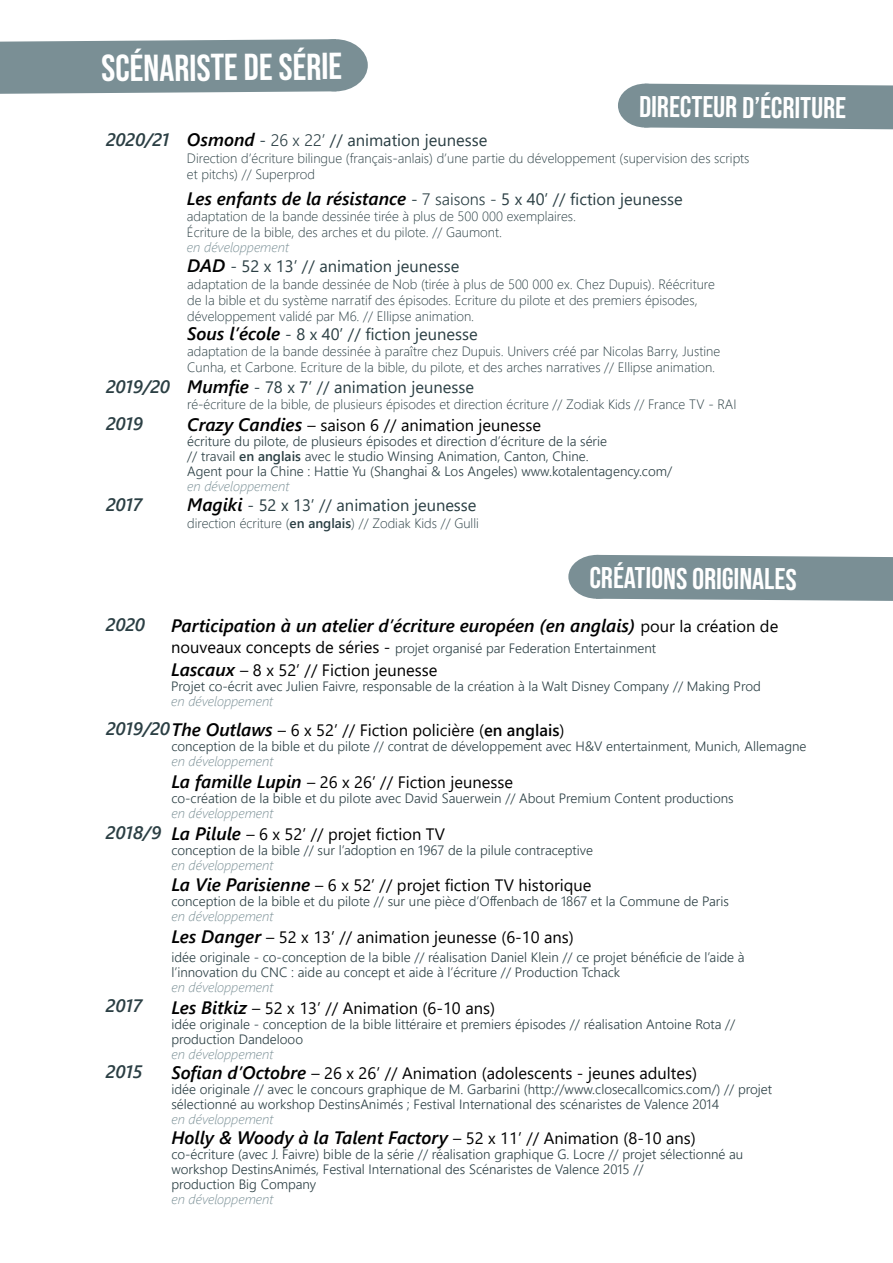
<style>
.page{position:relative;width:893px;height:1263px;background:#fff}
.page>*{position:absolute;margin:0;border:0;box-sizing:border-box;transform-origin:0 0}
.t1{font:37.5px "Bebas Neue";color:#fff}
.t2{font:30px "Bebas Neue";letter-spacing:-.01em;color:#fff}
.t3{font:italic 600 18px "Segoe UI";color:#000}
.t4{font:italic 600 18px "Segoe UI";color:#2b3f44}
.t5{font:16.5px "Segoe UI";color:#000}
.t6{font:16.5px "Segoe UI";color:#2b3f44}
.t7{font:300 13.5px/15px "Segoe UI";color:#2b3f44}
.t8{font:300 13.5px/16.2px "Segoe UI";color:#2b3f44}
.t9{font:italic 300 13.5px "Segoe UI";color:#7a8f95}
.s1{font-weight:600;font-style:italic;font-size:18px;color:#000}
.s2{font-weight:300}
.s3{font-weight:400;font-style:normal;font-size:16.5px;color:#2b3f44}
.s4{font-weight:300;font-style:normal;font-size:16.5px;color:#2b3f44}
.s5{font-weight:600;font-style:italic;font-size:18px}
.s6{font-weight:600}
.s7{font-weight:400;font-style:normal;font-size:16.5px}
.s8{font-weight:400;font-size:16.5px;color:#000}
.s9{font-weight:600;font-style:italic;font-size:18px;color:#2b3f44}
</style>
<div class="page">
<div style="left:651px;top:84px;width:242px;height:45px;background:#7a8f95"></div>
<div style="left:618px;top:84px;width:54px;height:44px;background:#7a8f95;border-radius:50%"></div>
<svg style="left:0;top:39px;width:337px;height:55px"></svg>
<div style="left:303px;top:39px;width:65px;height:52px;background:#7a8f95;border-radius:50%"></div>
<div style="left:603px;top:555px;width:290px;height:46px;background:#7a8f95"></div>
<div style="left:568px;top:555px;width:58px;height:44px;background:#7a8f95;border-radius:50%"></div>
<h1 class="t1" style="left:101px;top:48px;width:242px;rotate:-1deg">SCÉNARISTE DE SÉRIE</h1>
<h2 class="t2" style="left:639px;top:90px;width:209px">DIRECTEUR D’ÉCRITURE</h2>
<h3 class="t4" style="left:106px;top:123px;width:64px">2020/21</h3>
<p class="t6" style="left:187px;top:125px;width:302px"><span class="s1">Osmond</span> - <span class="s2">26 x 22’</span> // animation jeunesse</p>
<p class="t8" style="left:187px;top:148px;width:564px">Direction d’écriture bilingue (français-anlais) d’une partie du développement (supervision des scripts et pitchs) // Superprod</p>
<h3 class="t3" style="left:187px;top:181px;width:497px">Les enfants de la résistance <span class="s3">-</span> <span class="s4">7 saisons -</span> <span class="s3">5 x 40’ // fiction jeunesse</span></h3>
<p class="t8" style="left:187px;top:207px;width:391px">adaptation de la bande dessinée tirée à plus de 500 000 exemplaires.<br>Écriture de la bible, des arches et du pilote. // Gaumont.</p>
<p class="t9" style="left:187px;top:235px;width:104px">en développement</p>
<p class="t6" style="left:187px;top:251px;width:274px"><span class="s1">DAD</span> - 52 x 13’ // animation jeunesse</p>
<p class="t8" style="left:187px;top:274px;width:529px">adaptation de la bande dessinée de Nob (tirée à plus de 500 000 ex. Chez Dupuis). Réécriture de la bible et du système narratif des épisodes. Ecriture du pilote et des premiers épisodes, développement validé par M6. // Ellipse animation.</p>
<p class="t6" style="left:187px;top:319px;width:292px"><span class="s1">Sous l’école</span> - 8 x 40’ // fiction jeunesse</p>
<p class="t8" style="left:187px;top:342px;width:534px">adaptation de la bande dessinée à paraître chez Dupuis. Univers créé par Nicolas Barry, Justine<br>Cunha, et Carbone. Ecriture de la bible, du pilote, et des arches narratives // Ellipse animation.</p>
<h3 class="t4" style="left:106px;top:370px;width:65px">2019/20</h3>
<p class="t6" style="left:187px;top:372px;width:288px"><span class="s1">Mumfie</span> - 78 x 7’ // animation jeunesse</p>
<p class="t8" style="left:187px;top:395px;width:551px">ré-écriture de la bible, de plusieurs épisodes et direction écriture // Zodiak Kids // France TV - RAI</p>
<h3 class="t4" style="left:106px;top:407px;width:38px">2019</h3>
<p class="t5" style="left:187px;top:410px;width:355px"><span class="s5">Crazy Candies</span> – saison 6 // animation jeunesse</p>
<p class="t7" style="left:187px;top:433px;width:487px">écriture du pilote, de plusieurs épisodes et direction d’écriture de la série<br>// travail <span class="s6">en anglais</span> avec le studio Winsing Animation, Canton, Chine.<br>Agent pour la Chine : Hattie Yu (Shanghai &amp; Los Angeles) www.kotalentagency.com/</p>
<p class="t9" style="left:187px;top:474px;width:104px">en développement</p>
<h3 class="t4" style="left:106px;top:488px;width:37px">2017</h3>
<p class="t6" style="left:187px;top:490px;width:291px"><span class="s1">Magiki</span> - 52 x 13’ // animation jeunesse</p>
<p class="t8" style="left:187px;top:513px;width:293px">direction écriture (<span class="s6">en anglais</span>) // Zodiak Kids // Gulli</p>
<h2 class="t2" style="left:589px;top:561px;width:209px">CRÉATIONS ORIGINALES</h2>
<h3 class="t4" style="left:106px;top:607px;width:40px">2020</h3>
<h3 class="t3" style="left:171px;top:608px;width:609px">Participation à un atelier d’écriture européen (en anglais) <span class="s7">pour la création de</span></h3>
<p class="t7" style="left:171px;top:639px;width:486px"><span class="s8">nouveaux concepts de séries -</span> projet organisé par Federation Entertainment</p>
<p class="t5" style="left:171px;top:655px;width:268px"><span class="s5">Lascaux</span> – 8 x 52’ // Fiction jeunesse</p>
<p class="t7" style="left:171px;top:678px;width:591px">Projet co-écrit avec Julien Faivre, responsable de la création à la Walt Disney Company // Making Prod</p>
<p class="t9" style="left:171px;top:689px;width:104px">en développement</p>
<p class="t5" style="left:106px;top:714px;width:459px"><span class="s9">2019/20</span><span class="s5">The Outlaws</span> – 6 x 52’ // Fiction policière (<span class="s6">en anglais</span>)</p>
<p class="t7" style="left:171px;top:737px;width:637px">conception de la bible et du pilote // contrat de développement avec H&amp;V entertainment, Munich, Allemagne</p>
<p class="t9" style="left:171px;top:748px;width:104px">en développement</p>
<p class="t5" style="left:171px;top:767px;width:343px"><span class="s5">La famille Lupin</span> – 26 x 26’ // Fiction jeunesse</p>
<p class="t7" style="left:171px;top:789px;width:564px">co-création de la bible et du pilote avec David Sauerwein // About Premium Content productions</p>
<p class="t9" style="left:171px;top:800px;width:104px">en développement</p>
<h3 class="t4" style="left:106px;top:816px;width:57px">2018/9</h3>
<h3 class="t4" style="left:106px;top:989px;width:37px">2017</h3>
<h3 class="t4" style="left:106px;top:1055px;width:37px">2015</h3>
<p class="t5" style="left:171px;top:819px;width:275px"><span class="s5">La Pilule</span> – 6 x 52’ // projet fiction TV</p>
<p class="t7" style="left:171px;top:842px;width:423px">conception de la bible // sur l’adoption en 1967 de la pilule contraceptive</p>
<p class="t9" style="left:171px;top:853px;width:104px">en développement</p>
<p class="t5" style="left:171px;top:870px;width:422px"><span class="s5">La Vie Parisienne</span> – 6 x 52’ // projet fiction TV historique</p>
<p class="t7" style="left:171px;top:893px;width:559px">conception de la bible et du pilote // sur une pièce d’Offenbach de 1867 et la Commune de Paris</p>
<p class="t9" style="left:171px;top:904px;width:104px">en développement</p>
<p class="t5" style="left:171px;top:921px;width:404px"><span class="s5">Les Danger</span> – 52 x 13’ // animation jeunesse (6-10 ans)</p>
<p class="t7" style="left:171px;top:949px;width:575px">idée originale - co-conception de la bible // réalisation Daniel Klein // ce projet bénéficie de l’aide à l’innovation du CNC : aide au concept et aide à l’écriture // Production Tchack</p>
<p class="t9" style="left:171px;top:975px;width:104px">en développement</p>
<p class="t5" style="left:171px;top:992px;width:325px"><span class="s5">Les Bitkiz</span> – 52 x 13’ // Animation (6-10 ans)</p>
<p class="t7" style="left:171px;top:1015px;width:566px">idée originale - conception de la bible littéraire et premiers épisodes // réalisation Antoine Rota // production Dandelooo</p>
<p class="t9" style="left:171px;top:1041px;width:104px">en développement</p>
<p class="t5" style="left:171px;top:1058px;width:527px"><span class="s5">Sofian d’Octobre</span> – 26 x 26’ // Animation (adolescents - jeunes adultes)</p>
<p class="t7" style="left:171px;top:1080px;width:602px">idée originale // avec le concours graphique de M. Garbarini (http://www.closecallcomics.com/) // projet sélectionné au workshop DestinsAnimés ; Festival International des scénaristes de Valence 2014</p>
<p class="t9" style="left:171px;top:1106px;width:104px">en développement</p>
<h3 class="t3" style="left:171px;top:1120px;width:526px">Holly &amp; Woody à la Talent Factory <span class="s7">– 52 x 11’ // Animation (8-10 ans)</span></h3>
<p class="t7" style="left:171px;top:1145px;width:573px">co-écriture (avec J. Faivre) bible de la série // réalisation graphique G. Locre // projet sélectionné au workshop DestinsAnimés, Festival International des Scénaristes de Valence 2015 //<br>production Big Company</p>
<p class="t9" style="left:171px;top:1186px;width:104px">en développement</p>
</div>
